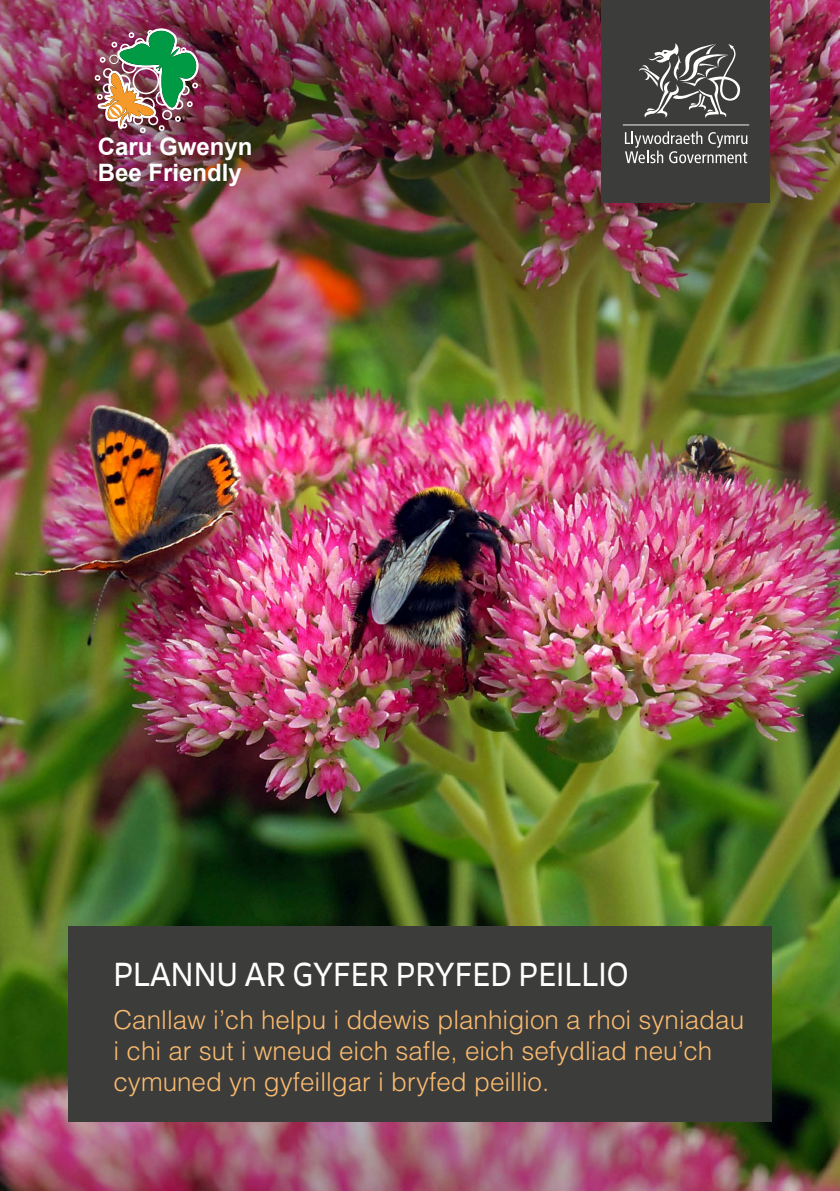
<style>
.page{position:relative;width:840px;height:1191px;background:#fff}
.page>*{position:absolute;margin:0;border:0;box-sizing:border-box;transform-origin:0 0}
.HI_Main_title_header{font:32px "Signo";color:#fff}
.p_cover_text{font:300 26px/31.2px "Helvetica LT Std";color:#f9ba6f}
.t1{font:700 24px/26px "Arial";color:#fff}
</style>
<div class="page">
<img style="left:0;top:0;width:839px;height:1191px">
<img style="left:93px;top:28px;width:106px;height:107px">
<div style="left:601px;top:0;width:169px;height:202px;background:#3c3c3b"></div>
<svg style="left:639px;top:43px;width:100px;height:75px"></svg>
<svg style="left:624px;top:131px;width:123px;height:32px"></svg>
<svg style="left:622px;top:124px;width:126px;height:1px"></svg>
<div style="left:68px;top:926px;width:703px;height:195px;background:#3c3c3b"></div>
<p class="t1" style="left:98px;top:133px;width:156px">Caru Gwenyn<br>Bee Friendly</p>
<h1 class="HI_Main_title_header" style="left:113px;top:954px;width:516px">PLANNU AR GYFER PRYFED PEILLIO</h1>
<p class="p_cover_text" style="left:113px;top:1004px;width:631px">Canllaw i’ch helpu i ddewis planhigion a rhoi syniadau i chi ar sut i wneud eich safle, eich sefydliad neu’ch cymuned yn gyfeillgar i bryfed peillio.</p>
</div>
